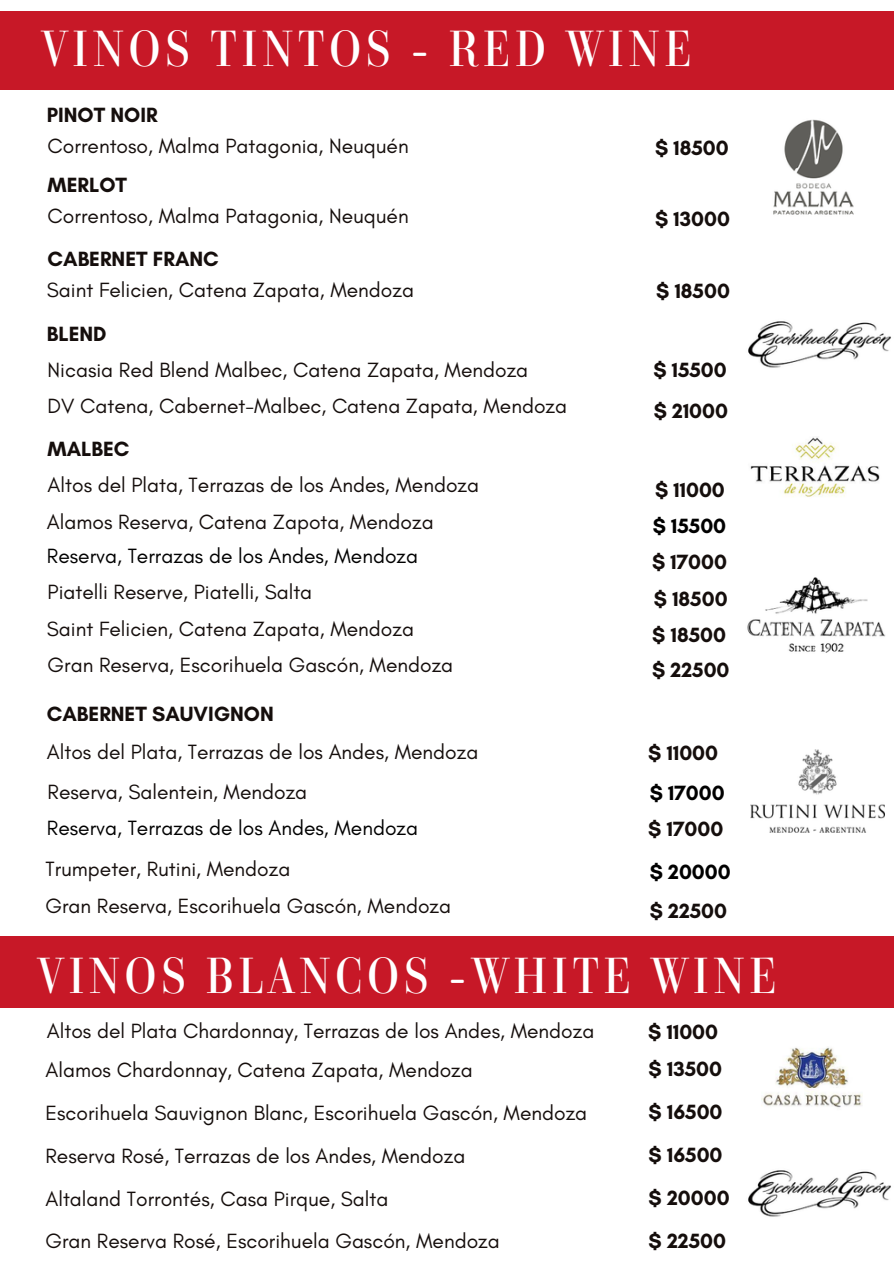
<style>
.page{position:relative;width:894px;height:1264px;background:#fff}
.page>*{position:absolute;margin:0;border:0;box-sizing:border-box;transform-origin:0 0}
.t1{font:48.9px "Parmigiano Headline HL";letter-spacing:.085em;color:#fff}
.t2{font:48.75px "Parmigiano Headline HL";letter-spacing:.085em;color:#fff}
.t3{font:21px "Glacial Indifference";color:#150e0c}
.t4{font:700 21px/42.8px "Glacial Indifference";color:#150e0c}
.t5{font:21px "Glacial Indifference";color:#000}
.t6{font:700 21px "Glacial Indifference";color:#000}
</style>
<div class="page">
<div style="left:0;top:11px;width:893px;height:78px;background:#c71827"></div>
<div style="left:0;top:936px;width:893px;height:71px;background:#c71827"></div>
<img style="left:750px;top:437px;width:130px;height:60px">
<img style="left:773px;top:119px;width:81px;height:96px">
<img style="left:750px;top:749px;width:134px;height:83px">
<img style="left:761px;top:1047px;width:101px;height:61px">
<img style="left:747px;top:577px;width:139px;height:76px">
<img style="left:748px;top:321px;width:143px;height:47px">
<img style="left:748px;top:1170px;width:143px;height:47px">
<h1 class="t1" style="left:41px;top:17px;width:652px">VINOS TINTOS - RED WINE</h1>
<h2 class="t4" style="left:47px;top:93px;width:112px">PINOT NOIR</h2>
<p class="t3" style="left:48px;top:133px;width:362px">Correntoso, Malma Patagonia, Neuquén</p>
<p class="t4" style="left:48px;top:164px;width:81px">MERLOT</p>
<h1 class="t3" style="left:48px;top:203px;width:362px">Correntoso, Malma Patagonia, Neuquén</h1>
<h3 class="t4" style="left:48px;top:237px;width:173px">CABERNET FRANC</h3>
<h3 class="t4" style="left:655px;top:126px;width:75px">$ 18500</h3>
<p class="t4" style="left:655px;top:197px;width:76px">$ 13000</p>
<h2 class="t3" style="left:47px;top:277px;width:368px">Saint Felicien, Catena Zapata, Mendoza</h2>
<p class="t4" style="left:656px;top:269px;width:75px">$ 18500</p>
<p class="t4" style="left:47px;top:312px;width:61px">BLEND</p>
<h3 class="t3" style="left:48px;top:357px;width:482px">Nicasia Red Blend Malbec, Catena Zapata, Mendoza</h3>
<p class="t4" style="left:653px;top:348px;width:75px">$ 15500</p>
<p class="t3" style="left:48px;top:393px;width:521px">DV Catena, Cabernet-Malbec, Catena Zapata, Mendoza</p>
<h3 class="t4" style="left:653px;top:389px;width:76px">$ 21000</h3>
<p class="t4" style="left:48px;top:427px;width:83px">MALBEC</p>
<p class="t3" style="left:48px;top:472px;width:433px">Altos del Plata, Terrazas de los Andes, Mendoza</p>
<p class="t4" style="left:655px;top:468px;width:71px">$ 11000</p>
<h3 class="t3" style="left:47px;top:508px;width:388px">Alamos Reserva, Catena Zapota, Mendoza</h3>
<p class="t6" style="left:652px;top:513px;width:75px">$ 15500</p>
<h3 class="t5" style="left:47px;top:543px;width:372px">Reserva, Terrazas de los Andes, Mendoza</h3>
<h3 class="t4" style="left:651px;top:540px;width:77px">$ 17000</h3>
<p class="t3" style="left:48px;top:578px;width:266px">Piatelli Reserve, Piatelli, Salta</p>
<p class="t4" style="left:653px;top:577px;width:75px">$ 18500</p>
<p class="t3" style="left:47px;top:616px;width:368px">Saint Felicien, Catena Zapata, Mendoza</p>
<p class="t4" style="left:652px;top:613px;width:75px">$ 18500</p>
<p class="t3" style="left:48px;top:652px;width:407px">Gran Reserva, Escorihuela Gascón, Mendoza</p>
<h3 class="t4" style="left:651px;top:648px;width:79px">$ 22500</h3>
<h3 class="t4" style="left:47px;top:692px;width:228px">CABERNET SAUVIGNON</h3>
<p class="t3" style="left:47px;top:739px;width:433px">Altos del Plata, Terrazas de los Andes, Mendoza</p>
<p class="t4" style="left:648px;top:731px;width:71px">$ 11000</p>
<p class="t3" style="left:48px;top:779px;width:261px">Reserva, Salentein, Mendoza</p>
<p class="t6" style="left:649px;top:780px;width:77px">$ 17000</p>
<p class="t5" style="left:47px;top:815px;width:372px">Reserva, Terrazas de los Andes, Mendoza</p>
<h3 class="t4" style="left:648px;top:807px;width:77px">$ 17000</h3>
<h3 class="t3" style="left:45px;top:856px;width:246px">Trumpeter, Rutini, Mendoza</h3>
<h2 class="t6" style="left:649px;top:858px;width:83px">$ 20000</h2>
<p class="t3" style="left:45px;top:893px;width:407px">Gran Reserva, Escorihuela Gascón, Mendoza</p>
<p class="t4" style="left:649px;top:889px;width:79px">$ 22500</p>
<h3 class="t2" style="left:37px;top:944px;width:740px">VINOS BLANCOS -WHITE WINE</h3>
<h3 class="t3" style="left:47px;top:1018px;width:549px">Altos del Plata Chardonnay, Terrazas de los Andes, Mendoza</h3>
<p class="t4" style="left:648px;top:1009px;width:71px">$ 11000</p>
<h3 class="t3" style="left:45px;top:1057px;width:428px">Alamos Chardonnay, Catena Zapata, Mendoza</h3>
<h3 class="t3" style="left:45px;top:1100px;width:543px">Escorihuela Sauvignon Blanc, Escorihuela Gascón, Mendoza</h3>
<h3 class="t3" style="left:45px;top:1142px;width:421px">Reserva Rosé, Terrazas de los Andes, Mendoza</h3>
<p class="t3" style="left:45px;top:1185px;width:344px">Altaland Torrontés, Casa Pirque, Salta</p>
<p class="t3" style="left:45px;top:1228px;width:455px">Gran Reserva Rosé, Escorihuela Gascón, Mendoza</p>
<h3 class="t4" style="left:648px;top:1047px;width:83px">$ 13500 $ 16500 $ 16500 $ 20000 $ 22500</h3>
</div>
